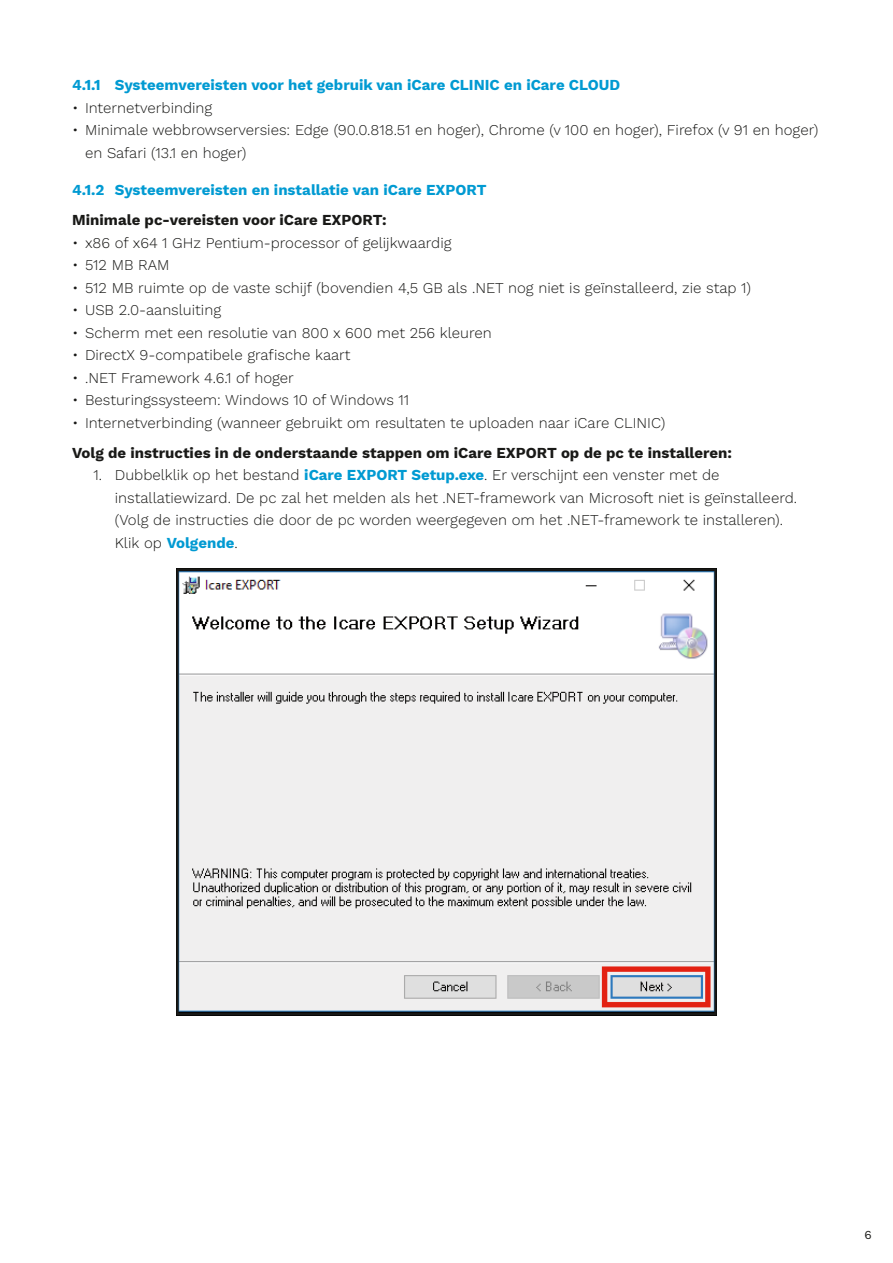
<style>
.page{position:relative;width:893px;height:1263px;background:#fff}
.page>*{position:absolute;margin:0;border:0;box-sizing:border-box;transform-origin:0 0}
.t1{font:300 15px/22.5px "Work Sans";color:#191917}
.t2{font:700 15px "Work Sans";color:#009ad2}
.Body_text_bold{font:700 15px "Work Sans";color:#191917}
.t3{font:12px "Work Sans";color:#191917}
.s1{font-weight:700;color:#009ad2}
</style>
<div class="page">
<img style="left:179px;top:571px;width:534px;height:441px">
<div style="left:176px;top:568px;width:540px;height:447px;border:2px solid #191917"></div>
<p class="t2" style="left:72px;top:74px;width:550px">4.1.1 Systeemvereisten voor het gebruik van iCare CLINIC en iCare CLOUD</p>
<p class="t1" style="left:72px;top:96px;width:142px">• Internetverbinding</p>
<p class="t1" style="left:85px;top:118px;width:735px;text-indent:-13px">• Minimale webbrowserversies: Edge (90.0.818.51 en hoger), Chrome (v 100 en hoger), Firefox (v 91 en hoger) en Safari (13.1 en hoger)</p>
<p class="t2" style="left:72px;top:179px;width:416px">4.1.2 Systeemvereisten en installatie van iCare EXPORT</p>
<p class="Body_text_bold" style="left:72px;top:209px;width:316px">Minimale pc-vereisten voor iCare EXPORT:</p>
<p class="t1" style="left:72px;top:231px;width:381px">• x86 of x64 1 GHz Pentium-processor of gelijkwaardig</p>
<p class="t1" style="left:72px;top:253px;width:99px">• 512 MB RAM</p>
<p class="t1" style="left:72px;top:276px;width:680px">• 512 MB ruimte op de vaste schijf (bovendien 4,5 GB als .NET nog niet is geïnstalleerd, zie stap 1)</p>
<p class="t1" style="left:72px;top:298px;width:150px">• USB 2.0-aansluiting</p>
<p class="t1" style="left:72px;top:321px;width:421px">• Scherm met een resolutie van 800 x 600 met 256 kleuren</p>
<p class="t1" style="left:72px;top:343px;width:280px">• DirectX 9-compatibele grafische kaart</p>
<p class="t1" style="left:72px;top:366px;width:223px">• .NET Framework 4.6.1 of hoger</p>
<p class="t1" style="left:72px;top:388px;width:338px">• Besturingssysteem: Windows 10 of Windows 11</p>
<p class="t1" style="left:72px;top:411px;width:595px">• Internetverbinding (wanneer gebruikt om resultaten te uploaden naar iCare CLINIC)</p>
<p class="Body_text_bold" style="left:72px;top:441px;width:661px">Volg de instructies in de onderstaande stappen om iCare EXPORT op de pc te installeren:</p>
<p class="t1" style="left:115px;top:463px;width:684px;text-indent:-21px">1. Dubbelklik op het bestand <span class="s1">iCare EXPORT Setup.exe</span>. Er verschijnt een venster met de installatiewizard. De pc zal het melden als het .NET-framework van Microsoft niet is geïnstalleerd. (Volg de instructies die door de pc worden weergegeven om het .NET-framework te installeren).<br>Klik op <span class="s1">Volgende</span>.</p>
<p class="t3" style="left:864px;top:1225px;width:9px">6</p>
</div>
